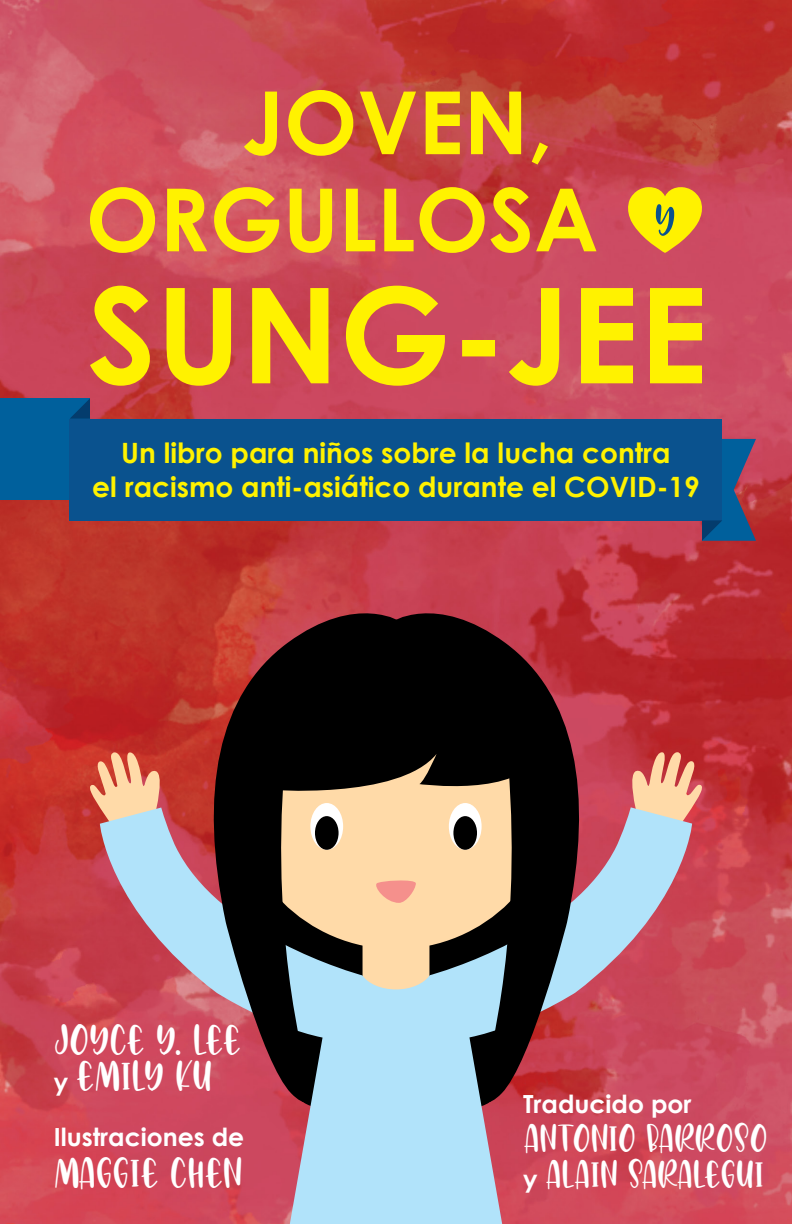
<style>
.page{position:relative;width:792px;height:1224px;background:#fff}
.page>*{position:absolute;margin:0;border:0;box-sizing:border-box;transform-origin:0 0}
.t1{font:44px/36px "Avocado Creamy";color:#fff}
.t2{font:40px/36px "Avocado Creamy";color:#fff}
.t3{font:700 28px/33.6px "Century Gothic";color:#fff200;text-align:center}
.t4{font:700 25px "Century Gothic";color:#fff}
.s1{font-family:"Century Gothic";font-weight:700;font-size:25px}
</style>
<div class="page">
<img style="left:0;top:0;width:792px;height:1224px">
<svg style="left:625px;top:751px;width:79px;height:78px;background:#e18975"></svg>
<svg style="left:88px;top:751px;width:79px;height:78px;background:#e38a6c"></svg>
<svg style="left:100px;top:807px;width:592px;height:417px;background:#c4798c"></svg>
<svg style="left:461px;top:592px;width:134px;height:515px;background:#693f42"></svg>
<svg style="left:198px;top:592px;width:263px;height:515px;background:#7b645f"></svg>
<div style="left:0;top:398px;width:90px;height:102px;background:#00609c"></div>
<div style="left:70px;top:419px;width:652px;height:101px;background:#0a528e"></div>
<svg style="left:70px;top:399px;width:20px;height:20px"></svg>
<svg style="left:702px;top:439px;width:54px;height:102px"></svg>
<svg style="left:90px;top:286px;width:612px;height:100px;background:#e08f34"></svg>
<svg style="left:624px;top:186px;width:82px;height:67px;background:#e0ac29"></svg>
<svg style="left:244px;top:90px;width:304px;height:75px;background:#d98331"></svg>
<svg style="left:90px;top:187px;width:506px;height:66px;background:#e29334"></svg>
<p class="t3" style="left:92px;top:435px;width:609px">Un libro para niños sobre la lucha contra<br>el racismo anti-asiático durante el COVID-19</p>
<h1 class="t1" style="left:54px;top:1019px;width:189px">JOYCE Y. LEE <span class="s1">y</span> EMILY KU</h1>
<p class="t4" style="left:54px;top:1121px;width:192px">Ilustraciones de</p>
<h1 class="t1" style="left:54px;top:1153px;width:190px">MAGGIE CHEN</h1>
<p class="t4" style="left:523px;top:1088px;width:170px">Traducido por</p>
<h2 class="t2" style="left:523px;top:1118px;width:246px">ANTONIO BARROSO <span class="s1">y</span> ALAIN SARALEGUI</h2>
</div>
